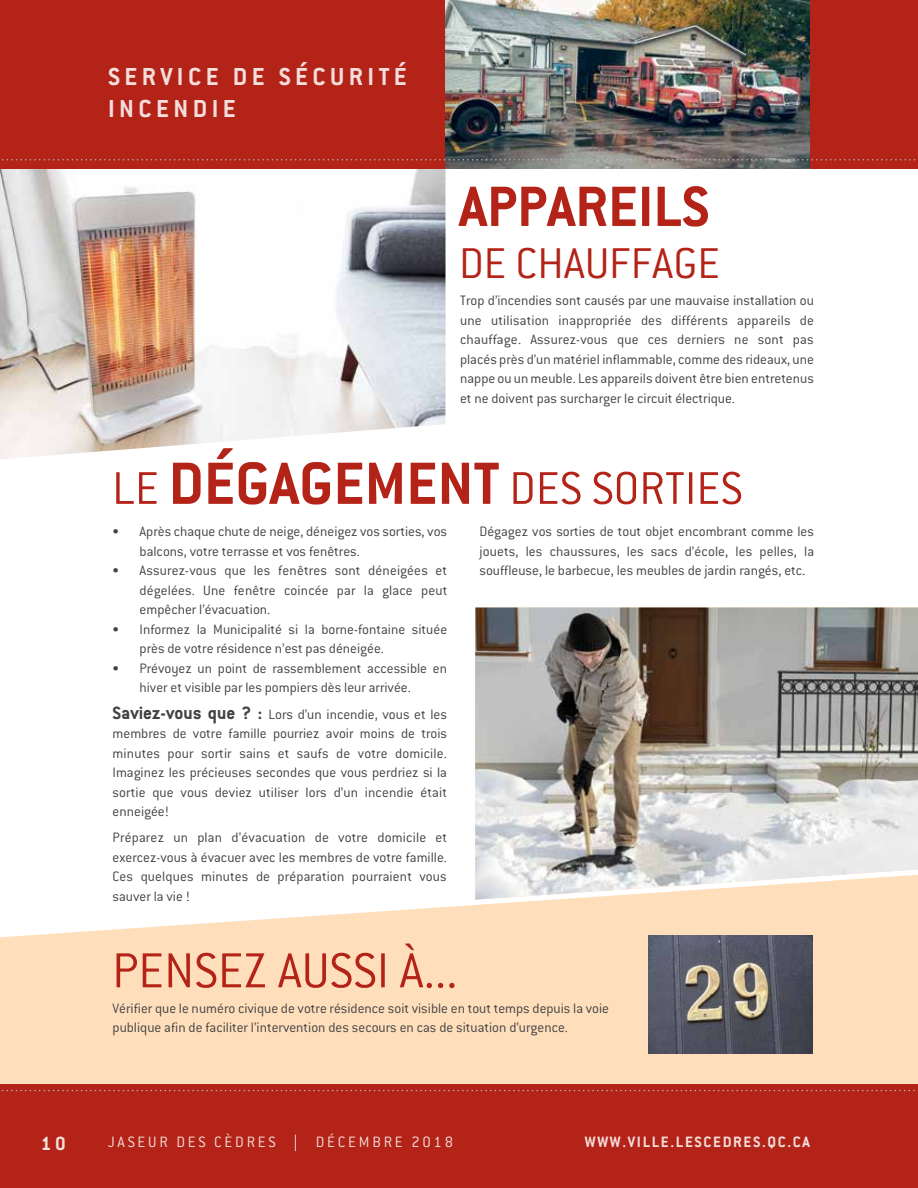
<style>
.page{position:relative;width:918px;height:1188px;background:#fff}
.page>*{position:absolute;margin:0;border:0;box-sizing:border-box;transform-origin:0 0}
.t1{font:700 62.25px "Conduit ITC";color:#b32317}
.t2{font:300 54px "Conduit ITC";color:#b32317}
.t3{font:300 50.25px "Conduit ITC";color:#b32317}
.t4{font:300 47.25px "Conduit ITC";color:#b32317}
.t5{font:700 27px/32.4px "Conduit ITC";letter-spacing:.165em;color:#f4dedc}
.t6{font:700 21px "Conduit ITC";color:#f4dedc}
.t7{font:300 16.5px "Conduit ITC";letter-spacing:.165em;color:#f4dedc}
.t8{font:700 16.5px "Conduit ITC";letter-spacing:.1em;color:#f4dedc}
.t9{font:300 15px/19.5px "Conduit ITC";color:#414042;text-align:justify}
.s1{font-weight:700;font-size:65.25px}
.s2{font-weight:700;font-size:19.5px}
.s3{font-family:"Helvetica"}
</style>
<div class="page">
<img style="left:0;top:169px;width:446px;height:290px">
<svg style="left:0;top:900px;width:918px;height:184px;fill:#ffdfbb"></svg>
<div style="left:0;top:0;width:918px;height:169px;background:#b32317"></div>
<div style="left:0;top:1084px;width:918px;height:104px;background:#b32317"></div>
<img style="left:446px;top:0;width:364px;height:169px">
<svg style="left:1px;top:1090px;width:917px;height:1px"></svg>
<svg style="left:1px;top:159px;width:915px;height:2px"></svg>
<img style="left:475px;top:608px;width:443px;height:292px">
<img style="left:648px;top:936px;width:165px;height:118px">
<h3 class="t5" style="left:108px;top:59px;width:300px">SERVICE DE SÉCURITÉ<br>INCENDIE</h3>
<h1 class="t1" style="left:459px;top:170px;width:252px">APPAREILS</h1>
<h3 class="t4" style="left:459px;top:238px;width:263px">DE CHAUFFAGE</h3>
<p class="t9" style="left:460px;top:291px;width:355px">Trop d’incendies sont causés par une mauvaise installation ou une utilisation inappropriée des différents appareils de chauffage. Assurez-vous que ces derniers ne sont pas placés près d’un matériel inflammable, comme des rideaux, une nappe ou un meuble. Les appareils doivent être bien entretenus et ne doivent pas surcharger le circuit électrique.</p>
<h3 class="t3" style="left:112px;top:461px;width:632px">LE <span class="s1">DÉGAGEMENT</span> DES SORTIES</h3>
<p class="t9" style="left:140px;top:522px;width:309px;text-indent:-27px">• Après chaque chute de neige, déneigez vos sorties, vos balcons, votre terrasse et vos fenêtres.</p>
<p class="t9" style="left:140px;top:561px;width:309px;text-indent:-27px">• Assurez-vous que les fenêtres sont déneigées et dégelées. Une fenêtre coincée par la glace peut empêcher l’évacuation.</p>
<p class="t9" style="left:140px;top:620px;width:309px;text-indent:-27px">• Informez la Municipalité si la borne-fontaine située près de votre résidence n’est pas déneigée.</p>
<p class="t9" style="left:140px;top:659px;width:309px;text-indent:-27px">• Prévoyez un point de rassemblement accessible en hiver et visible par les pompiers dès leur arrivée.</p>
<p class="t9" style="left:113px;top:704px;width:336px"><span class="s2">Saviez-vous que ? :</span> Lors d’un incendie, vous et les membres de votre famille pourriez avoir moins de trois minutes pour sortir sains et saufs de votre domicile.<br>Imaginez les précieuses secondes que vous perdriez si la sortie que vous deviez utiliser lors d’un incendie était enneigée!</p>
<p class="t9" style="left:113px;top:828px;width:336px">Préparez un plan d’évacuation de votre domicile et exercez-vous à évacuer avec les membres de votre famille.<br>Ces quelques minutes de préparation pourraient vous sauver la vie !</p>
<h2 class="t2" style="left:112px;top:941px;width:347px">PENSEZ AUSSI À...</h2>
<p class="t9" style="left:480px;top:522px;width:336px">Dégagez vos sorties de tout objet encombrant comme les jouets, les chaussures, les sacs d’école, les pelles, la souffleuse, le barbecue, les meubles de jardin rangés, etc.</p>
<p class="t9" style="left:113px;top:998px;width:498px">Vérifier que le numéro civique de votre résidence soit visible en tout temps depuis la voie publique afin de faciliter l’intervention des secours en cas de situation d’urgence.</p>
<h3 class="t6" style="left:41px;top:1131px;width:26px">10</h3>
<p class="t7" style="left:108px;top:1133px;width:347px">JASEUR DES CÈDRES <span class="s3">|</span> DÉCEMBRE 2018</p>
<p class="t8" style="left:585px;top:1132px;width:227px">WWW.VILLE.LESCEDRES.QC.CA</p>
</div>
